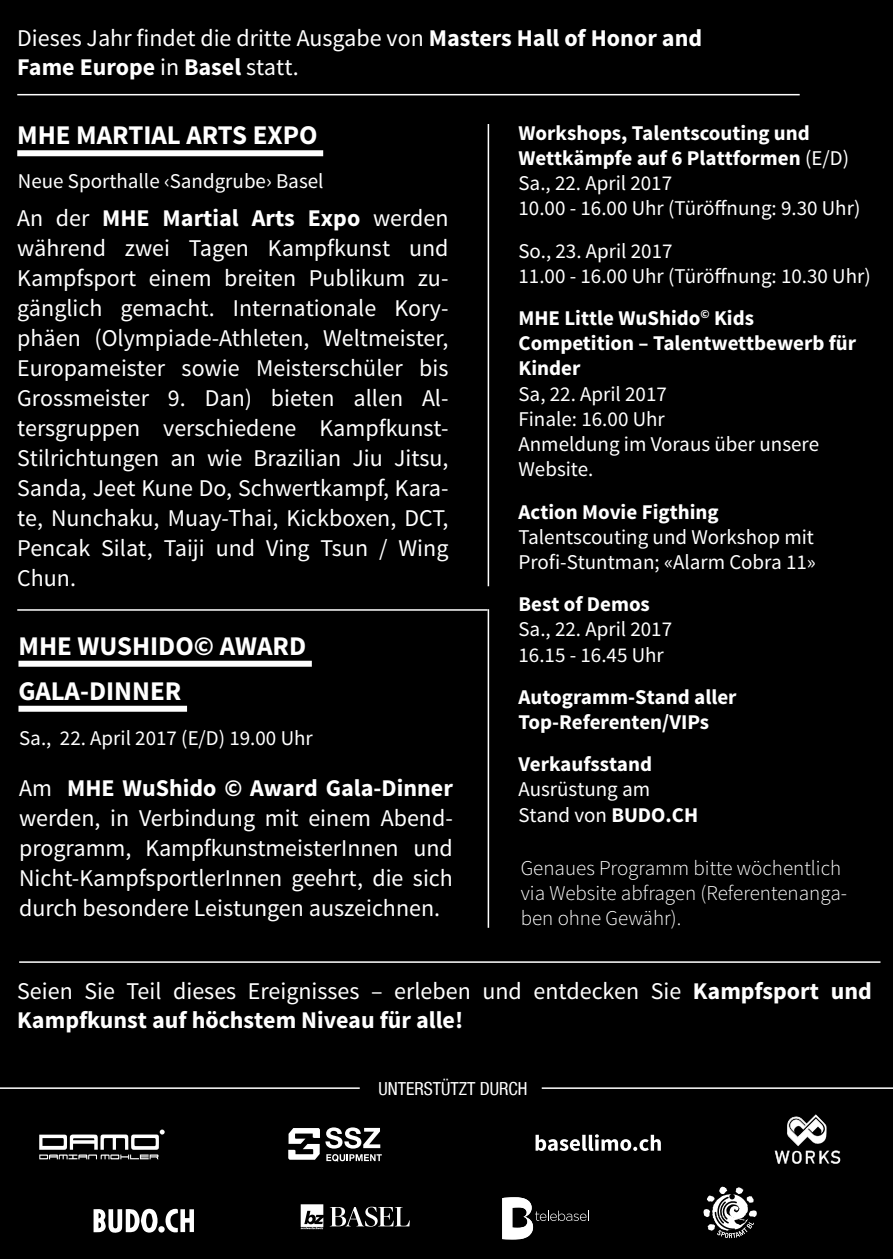
<style>
.page{position:relative;width:893px;height:1259px;background:#000}
.page>*{position:absolute;margin:0;border:0;box-sizing:border-box;transform-origin:0 0}
.t1{font:700 27px/45px "Source Sans Pro";color:#fff}
.t2{font:24px/30px "Source Sans Pro";color:#fff;text-align:justify}
.t3{font:21px/25.2px "Source Sans Pro";color:#fff}
.t4{font:700 21px/25.2px "Source Sans Pro";color:#fff}
.t5{font:300 21px/25.2px "Source Sans Pro";color:#fff}
.t6{font:condensed 18px "Helvetica Neue LT Com";color:#fff}
.s1{font-weight:700}
</style>
<div class="page">
<div style="left:17px;top:150px;width:306px;height:6px;background:#fff"></div>
<div style="left:18px;top:661px;width:294px;height:6px;background:#fff"></div>
<div style="left:18px;top:706px;width:169px;height:6px;background:#fff"></div>
<hr style="left:17px;top:609px;width:471px;height:2px;background:#fff">
<hr style="left:17px;top:94px;width:783px;height:1px;background:#fff">
<hr style="left:19px;top:961px;width:861px;height:2px;background:#fff">
<hr style="left:0;top:1087px;width:360px;height:2px;background:#fff">
<hr style="left:542px;top:1087px;width:351px;height:2px;background:#fff">
<hr style="left:488px;top:609px;width:1px;height:318px;background:#fff">
<hr style="left:488px;top:124px;width:1px;height:462px;background:#fff">
<svg style="left:39px;top:1129px;width:126px;height:30px"></svg>
<svg style="left:536px;top:1134px;width:125px;height:17px"></svg>
<svg style="left:94px;top:1208px;width:64px;height:25px"></svg>
<svg style="left:164px;top:1208px;width:30px;height:25px"></svg>
<div style="left:158px;top:1226px;width:7px;height:6px;background:#fff;border-radius:50%"></div>
<svg style="left:703px;top:1186px;width:54px;height:52px"></svg>
<svg style="left:288px;top:1127px;width:94px;height:34px"></svg>
<svg style="left:330px;top:1206px;width:80px;height:20px"></svg>
<svg style="left:301px;top:1204px;width:22px;height:25px"></svg>
<svg style="left:502px;top:1197px;width:87px;height:42px"></svg>
<svg style="left:775px;top:1114px;width:65px;height:50px"></svg>
<p class="t2" style="left:17px;top:24px;width:686px;line-height:28.8px">Dieses Jahr findet die dritte Ausgabe von <span class="s1">Masters Hall of Honor and<br>Fame Europe</span> in <span class="s1">Basel</span> statt.</p>
<p class="t1" style="left:17px;top:114px;width:302px">MHE MARTIAL ARTS EXPO</p>
<p class="t3" style="left:518px;top:121px;width:343px"><span class="s1">Workshops, Talentscouting und<br>Wettkämpfe auf 6 Plattformen</span> (E/D)<br>Sa., 22. April 2017<br>10.00 - 16.00 Uhr (Türöffnung: 9.30 Uhr)</p>
<p class="t3" style="left:518px;top:238px;width:354px">So., 23. April 2017<br>11.00 - 16.00 Uhr (Türöffnung: 10.30 Uhr)</p>
<p class="t4" style="left:518px;top:306px;width:339px">MHE Little WuShido<sup>©</sup> Kids<br>Competition – Talentwettbewerb für<br>Kinder</p>
<p class="t3" style="left:518px;top:381px;width:302px">Sa, 22. April 2017<br>Finale: 16.00 Uhr<br>Anmeldung im Voraus über unsere<br>Website.</p>
<p class="t4" style="left:518px;top:500px;width:202px">Action Movie Figthing</p>
<p class="t3" style="left:518px;top:524px;width:299px">Talentscouting und Workshop mit<br>Profi-Stuntman; «Alarm Cobra 11»</p>
<p class="t4" style="left:518px;top:592px;width:133px">Best of Demos</p>
<p class="t3" style="left:518px;top:617px;width:155px">Sa., 22. April 2017<br>16.15 - 16.45 Uhr</p>
<p class="t4" style="left:518px;top:685px;width:220px">Autogramm-Stand aller<br>Top-Referenten/VIPs</p>
<p class="t4" style="left:518px;top:752px;width:135px">Verkaufsstand</p>
<p class="t3" style="left:518px;top:777px;width:181px">Ausrüstung am<br>Stand von <span class="s1">BUDO.CH</span></p>
<p class="t3" style="left:18px;top:168px;width:307px">Neue Sporthalle ‹Sandgrube› Basel</p>
<p class="t2" style="left:17px;top:204px;width:433px">An der <span class="s1">MHE Martial Arts Expo</span> werden während zwei Tagen Kampfkunst und Kampfsport einem breiten Publikum zu&shy;gänglich gemacht. Internationale Kory&shy;phäen (Olympiade-Athleten, Weltmeister, Europameister sowie Meisterschüler bis Grossmeister 9. Dan) bieten allen Al&shy;tersgruppen verschiedene Kampfkunst-Stilrichtungen an wie Brazilian Jiu Jitsu, Sanda, Jeet Kune Do, Schwertkampf, Kara&shy;te, Nunchaku, Muay-Thai, Kickboxen, DCT, Pencak Silat, Taiji und Ving Tsun / Wing Chun.</p>
<p class="t1" style="left:18px;top:624px;width:289px">MHE WUSHIDO© AWARD<br>GALA-DINNER</p>
<p class="t3" style="left:19px;top:726px;width:295px">Sa., 22. April 2017 (E/D) 19.00 Uhr</p>
<p class="t2" style="left:19px;top:773px;width:435px">Am <span class="s1">MHE WuShido © Award Gala-Dinner </span>werden, in Verbindung mit einem Abend&shy;programm, KampfkunstmeisterInnen und Nicht-KampfsportlerInnen geehrt, die sich durch besondere Leistungen auszeichnen.</p>
<p class="t5" style="left:521px;top:855px;width:328px">Genaues Programm bitte wöchentlich via Website abfragen (Referentenanga&shy;ben ohne Gewähr).</p>
<p class="t2" style="left:17px;top:977px;width:856px;line-height:28.8px">Seien Sie Teil dieses Ereignisses – erleben und entdecken Sie <span class="s1">Kampfsport und<br>Kampfkunst auf höchstem Niveau für alle!</span></p>
<p class="t6" style="left:378px;top:1078px;width:151px">UNTERSTÜTZT DURCH</p>
</div>
